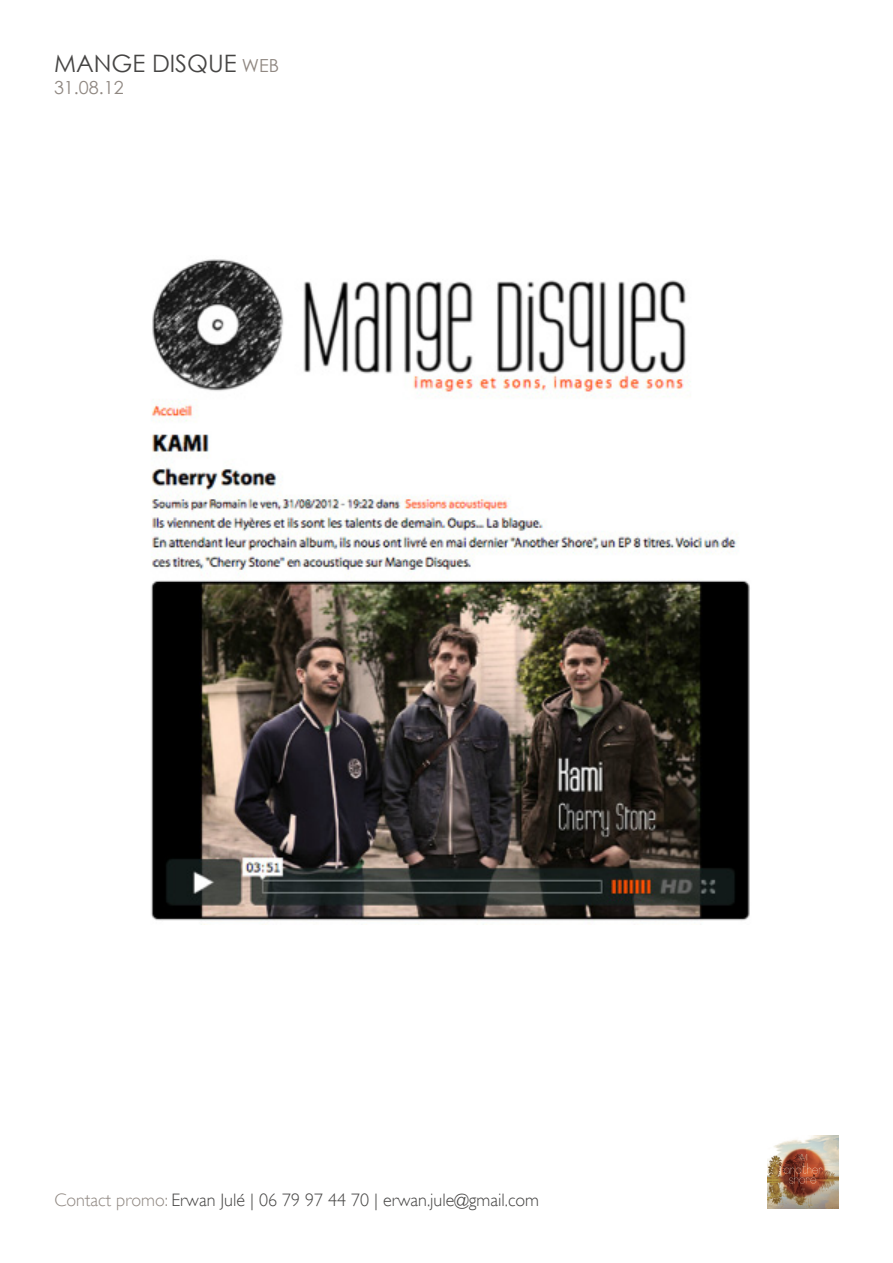
<style>
.page{position:relative;width:893px;height:1263px;background:#fff}
.page>*{position:absolute;margin:0;border:0;box-sizing:border-box;transform-origin:0 0}
.t1{font:24px "Century Gothic";color:#464544}
.t2{font:300 18px "Gill Sans";color:#464544}
.t3{font:18px "Century Gothic";color:#908882}
.s1{font-size:18px;color:#908882}
.s2{color:#908882}
</style>
<div class="page">
<img style="left:767px;top:1135px;width:72px;height:73px">
<img style="left:151px;top:259px;width:599px;height:662px">
<p class="t1" style="left:54px;top:49px;width:226px">MANGE DISQUE <span class="s1">WEB</span></p>
<p class="t3" style="left:54px;top:76px;width:71px">31.08.12</p>
<p class="t2" style="left:54px;top:1189px;width:486px"><span class="s2">Contact promo:</span> Erwan Julé | 06 79 97 44 70 | erwan.jule@gmail.com</p>
</div>
